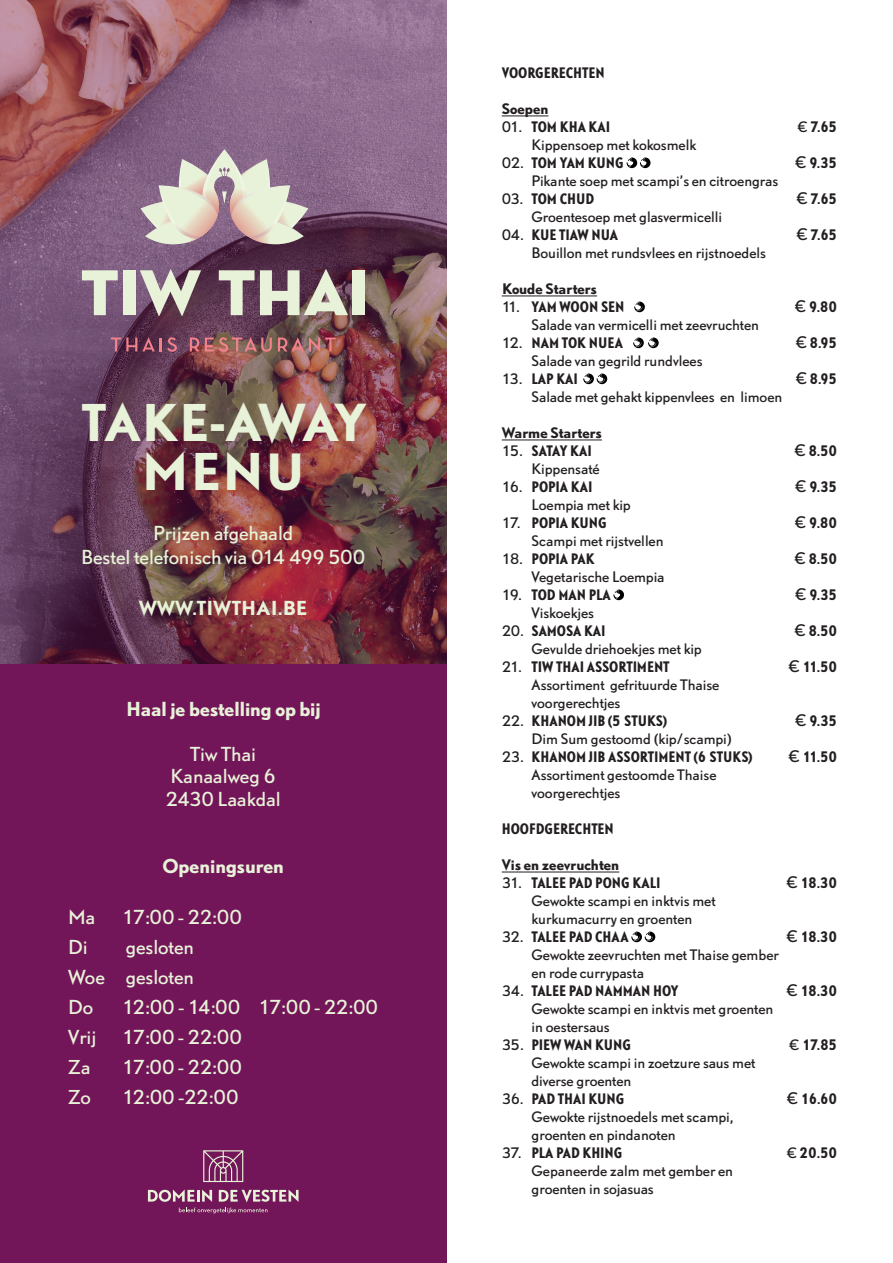
<style>
.page{position:relative;width:893px;height:1263px;background:#fff}
.page>*{position:absolute;margin:0;border:0;box-sizing:border-box;transform-origin:0 0}
.t1{font:700 47.1px/49.3px "DTL Nobel T";color:#e8f2d8;text-align:center}
.t2{font:18px/22.5px "DTL Nobel T";letter-spacing:-.005em;color:#e8f2d8;text-align:center}
.t3{font:700 18px "DTL Nobel T";color:#e8f2d8}
.t4{font:13.5px/18px "DTL Nobel T";letter-spacing:-.005em;color:#231f20}
.t5{font:700 condensed 13.5px "DTL Nobel T";letter-spacing:-.06em;color:#231f20}
.t6{font:700 13.5px "DTL Nobel T";letter-spacing:-.005em;color:#231f20}
.t7{font:700 condensed 13.5px "DTL Nobel T";color:#231f20}
.s1{font-weight:700;font-stretch:condensed}
.s2{font-family:"DTL Nobel T Euro";font-weight:400;font-stretch:normal}
.s3{font-family:"DTL Nobel T Euro";font-weight:400;font-stretch:normal;font-size:15px}
</style>
<div class="page">
<div style="left:0;top:0;width:446px;height:1263px;background:#731559"></div>
<img style="left:0;top:0;width:446px;height:664px">
<hr style="left:502px;top:116px;width:46px;height:1px;background:#231f20">
<hr style="left:502px;top:296px;width:95px;height:1px;background:#231f20">
<hr style="left:502px;top:440px;width:100px;height:1px;background:#231f20">
<hr style="left:502px;top:872px;width:117px;height:1px;background:#231f20">
<svg style="left:627px;top:157px;width:23px;height:11px"></svg>
<svg style="left:583px;top:373px;width:24px;height:11px"></svg>
<svg style="left:613px;top:589px;width:11px;height:11px"></svg>
<svg style="left:631px;top:931px;width:24px;height:11px"></svg>
<svg style="left:203px;top:1150px;width:40px;height:32px"></svg>
<svg style="left:148px;top:1189px;width:151px;height:24px"></svg>
<svg style="left:634px;top:302px;width:11px;height:10px"></svg>
<svg style="left:633px;top:338px;width:26px;height:10px"></svg>
<svg style="left:82px;top:270px;width:36px;height:45px;background:#aea1a7"></svg>
<div style="left:123px;top:270px;width:12px;height:45px;background:#e8f2d8"></div>
<svg style="left:140px;top:269px;width:61px;height:47px;background:#9e8f92"></svg>
<svg style="left:219px;top:269px;width:129px;height:46px;background:#9f9190"></svg>
<div style="left:353px;top:270px;width:12px;height:45px;background:#e8f2d8"></div>
<svg style="left:140px;top:149px;width:168px;height:95px;background:#b9a9ac"></svg>
<svg style="left:111px;top:337px;width:66px;height:15px"></svg>
<svg style="left:190px;top:337px;width:9px;height:14px"></svg>
<svg style="left:205px;top:337px;width:67px;height:15px"></svg>
<svg style="left:278px;top:337px;width:58px;height:15px"></svg>
<h1 class="t1" style="left:81px;top:396px;width:287px">TAKE-AWAY<br>MENU</h1>
<h2 class="t2" style="left:81px;top:520px;width:286px;line-height:24px">Prijzen afgehaald<br>Bestel telefonisch via 014 499 500</h2>
<h2 class="t3" style="left:139px;top:595px;width:171px">WWW.TIWTHAI.BE</h2>
<h2 class="t3" style="left:126px;top:696px;width:197px">Haal je bestelling op bij</h2>
<h2 class="t2" style="left:166px;top:742px;width:117px">Tiw Thai<br>Kanaalweg 6<br>2430 Laakdal</h2>
<h2 class="t3" style="left:162px;top:854px;width:123px">Openingsuren</h2>
<h2 class="t2" style="left:68px;top:905px;width:29px">Ma</h2>
<h2 class="t2" style="left:122px;top:905px;width:121px">17:00 - 22:00</h2>
<h2 class="t2" style="left:68px;top:935px;width:21px">Di</h2>
<h2 class="t2" style="left:68px;top:931px;width:127px;line-height:30px;text-align:justify;text-indent:58px">gesloten Woe gesloten Do</h2>
<h2 class="t2" style="left:122px;top:995px;width:257px">12:00 - 14:00 17:00 - 22:00</h2>
<h2 class="t2" style="left:68px;top:1025px;width:30px">Vrij</h2>
<h2 class="t2" style="left:122px;top:1025px;width:121px">17:00 - 22:00</h2>
<h2 class="t2" style="left:68px;top:1055px;width:24px">Za</h2>
<h2 class="t2" style="left:122px;top:1055px;width:121px">17:00 - 22:00</h2>
<h2 class="t2" style="left:68px;top:1085px;width:24px">Zo</h2>
<h2 class="t2" style="left:122px;top:1085px;width:118px">12:00 -22:00</h2>
<p class="t7" style="left:502px;top:63px;width:104px">VOORGERECHTEN</p>
<p class="t6" style="left:502px;top:100px;width:48px">Soepen</p>
<p class="t4" style="left:531px;top:117px;width:166px;text-indent:-30px">01. <span class="s1">TOM KHA KAI<br></span>Kippensoep met kokosmelk</p>
<p class="t4" style="left:531px;top:153px;width:248px;text-indent:-30px">02. <span class="s1">TOM YAM KUNG<br></span>Pikante soep met scampi’s en citroengras</p>
<p class="t4" style="left:531px;top:189px;width:192px;text-indent:-30px">03. <span class="s1">TOM CHUD<br></span>Groentesoep met glasvermicelli</p>
<p class="t4" style="left:531px;top:225px;width:236px;text-indent:-30px">04. <span class="s1">KUE TIAW NUA<br></span>Bouillon met rundsvlees en rijstnoedels</p>
<p class="t6" style="left:502px;top:280px;width:97px">Koude Starters</p>
<p class="t4" style="left:531px;top:297px;width:229px;text-indent:-30px">11. <span class="s1">YAM WOON SEN<br></span>Salade van vermicelli met zeevruchten</p>
<p class="t4" style="left:531px;top:333px;width:173px;text-indent:-30px">12. <span class="s1">NAM TOK NUEA<br></span>Salade van gegrild rundvlees</p>
<p class="t4" style="left:532px;top:369px;width:252px;text-indent:-30px">13. <span class="s1">LAP KAI<br></span>Salade met gehakt kippenvlees en limoen</p>
<p class="t6" style="left:502px;top:424px;width:102px">Warme Starters</p>
<p class="t4" style="left:532px;top:441px;width:70px;text-indent:-30px">15. <span class="s1">SATAY KAI<br></span>Kippensaté</p>
<p class="t4" style="left:532px;top:477px;width:101px;text-indent:-30px">16. <span class="s1">POPIA KAI<br></span>Loempia met kip</p>
<p class="t4" style="left:532px;top:513px;width:134px;text-indent:-30px">17. <span class="s1">POPIA KUNG<br></span>Scampi met rijstvellen</p>
<p class="t4" style="left:532px;top:549px;width:135px;text-indent:-30px">18. <span class="s1">POPIA PAK<br></span>Vegetarische Loempia</p>
<p class="t4" style="left:532px;top:585px;width:81px;text-indent:-30px">19. <span class="s1">TOD MAN PLA<br></span>Viskoekjes</p>
<p class="t4" style="left:532px;top:621px;width:172px;text-indent:-30px">20. <span class="s1">SAMOSA KAI<br></span>Gevulde driehoekjes met kip</p>
<p class="t4" style="left:532px;top:657px;width:189px;text-indent:-30px">21. <span class="s1">TIW THAI ASSORTIMENT<br></span>Assortiment gefrituurde Thaise voorgerechtjes</p>
<p class="t4" style="left:532px;top:711px;width:202px;text-indent:-30px">22. <span class="s1">KHANOM JIB (5 STUKS)<br></span>Dim Sum gestoomd (kip/scampi)</p>
<p class="t4" style="left:532px;top:747px;width:222px;text-indent:-30px">23. <span class="s1">KHANOM JIB ASSORTIMENT (6 STUKS)<br></span>Assortiment gestoomde Thaise voorgerechtjes</p>
<p class="t7" style="left:502px;top:819px;width:114px">HOOFDGERECHTEN</p>
<p class="t6" style="left:502px;top:856px;width:119px">Vis en zeevruchten</p>
<p class="t4" style="left:532px;top:873px;width:186px;text-indent:-30px">31. <span class="s1">TALEE PAD PONG KALI<br></span>Gewokte scampi en inktvis met kurkumacurry en groenten</p>
<p class="t4" style="left:532px;top:927px;width:249px;text-indent:-30px">32. <span class="s1">TALEE PAD CHAA<br></span>Gewokte zeevruchten met Thaise gember en rode currypasta</p>
<p class="t4" style="left:532px;top:981px;width:243px;text-indent:-30px">34. <span class="s1">TALEE PAD NAMMAN HOY<br></span>Gewokte scampi en inktvis met groenten in oestersaus</p>
<p class="t4" style="left:532px;top:1035px;width:225px;text-indent:-30px">35. <span class="s1">PIEW WAN KUNG<br></span>Gewokte scampi in zoetzure saus met diverse groenten</p>
<p class="t4" style="left:532px;top:1089px;width:203px;text-indent:-30px">36. <span class="s1">PAD THAI KUNG<br></span>Gewokte rijstnoedels met scampi, groenten en pindanoten</p>
<p class="t4" style="left:532px;top:1143px;width:203px;text-indent:-30px">37. <span class="s1">PLA PAD KHING<br></span>Gepaneerde zalm met gember en groenten in sojasuas</p>
<p class="t5" style="left:798px;top:117px;width:41px"><span class="s2">€</span> 7.65</p>
<p class="t5" style="left:795px;top:153px;width:44px"><span class="s3">€</span> 9.35</p>
<p class="t5" style="left:797px;top:189px;width:43px"><span class="s3">€</span> 7.65</p>
<p class="t5" style="left:797px;top:225px;width:43px"><span class="s3">€</span> 7.65</p>
<p class="t5" style="left:795px;top:297px;width:44px"><span class="s3">€</span> 9.80</p>
<p class="t5" style="left:796px;top:333px;width:43px"><span class="s3">€</span> 8.95</p>
<p class="t5" style="left:796px;top:369px;width:43px"><span class="s3">€</span> 8.95</p>
<p class="t5" style="left:795px;top:441px;width:44px"><span class="s3">€</span> 8.50</p>
<p class="t5" style="left:795px;top:477px;width:44px"><span class="s3">€</span> 9.35</p>
<p class="t5" style="left:795px;top:513px;width:44px"><span class="s3">€</span> 9.80</p>
<p class="t5" style="left:795px;top:549px;width:44px"><span class="s3">€</span> 8.50</p>
<p class="t5" style="left:795px;top:585px;width:44px"><span class="s3">€</span> 9.35</p>
<p class="t5" style="left:795px;top:621px;width:44px"><span class="s3">€</span> 8.50</p>
<p class="t5" style="left:789px;top:657px;width:50px"><span class="s3">€</span> 11.50</p>
<p class="t5" style="left:795px;top:711px;width:44px"><span class="s3">€</span> 9.35</p>
<p class="t5" style="left:789px;top:747px;width:50px"><span class="s3">€</span> 11.50</p>
<p class="t5" style="left:787px;top:873px;width:52px"><span class="s3">€</span> 18.30</p>
<p class="t5" style="left:787px;top:927px;width:52px"><span class="s3">€</span> 18.30</p>
<p class="t5" style="left:787px;top:981px;width:52px"><span class="s3">€</span> 18.30</p>
<p class="t5" style="left:790px;top:1035px;width:50px"><span class="s2">€</span> 17.85</p>
<p class="t5" style="left:787px;top:1089px;width:52px"><span class="s3">€</span> 16.60</p>
<p class="t5" style="left:787px;top:1143px;width:52px"><span class="s2">€</span> 20.50</p>
</div>
